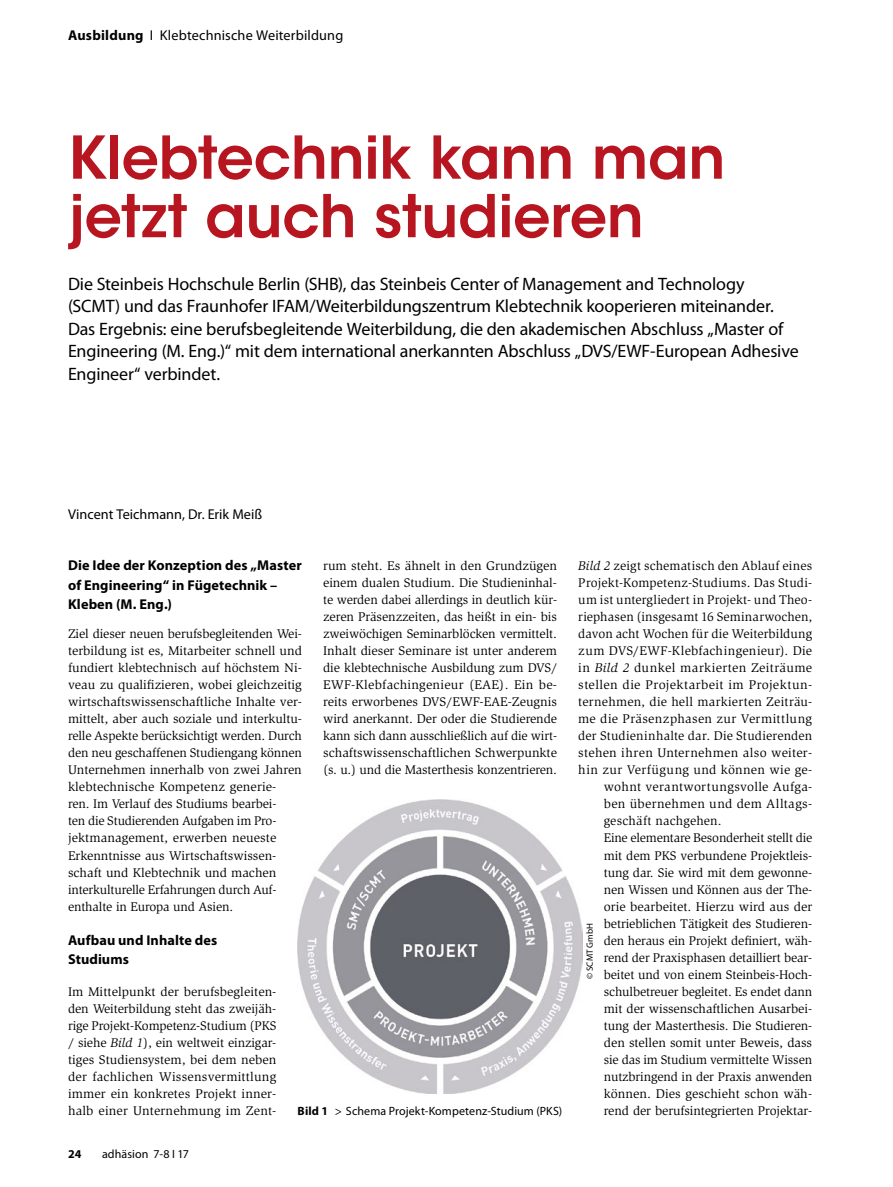
<style>
.page{position:relative;width:893px;height:1187px;background:#fff}
.page>*{position:absolute;margin:0;border:0;box-sizing:border-box;transform-origin:0 0}
.t1{font:600 58.5px/58.5px "ITC Avant Garde Std";letter-spacing:-.005em;color:#b71520}
.t2{font:18px/22.5px "Myriad Pro";letter-spacing:-.01em;color:#000}
.t3{font:700 14.25px/19.5px "Myriad Pro";letter-spacing:.005em;color:#000}
.t4{font:14.25px "Myriad Pro";letter-spacing:.005em;color:#000}
.t5{font:12.9px/17px "Slimbach Std";letter-spacing:-.005em;color:#000;text-align:justify}
.t6{font:12.9px "Slimbach Std";letter-spacing:.02em;color:#000}
.t7{font:12.9px "Slimbach Std";letter-spacing:.015em;color:#000}
.t8{font:12.9px "Slimbach Std";letter-spacing:.025em;color:#000}
.t9{font:12.9px "Slimbach Std";letter-spacing:.035em;color:#000}
.t10{font:12.9px "Slimbach Std";letter-spacing:.03em;color:#000}
.t11{font:12px "Myriad Pro";letter-spacing:.005em;color:#000}
.t12{font:700 12px "Myriad Pro";color:#000}
.t13{font:9px "Myriad Pro";letter-spacing:.015em;color:#000}
.s1{font-weight:700}
.s2{font-style:italic}
</style>
<div class="page">
<img style="left:298px;top:799px;width:285px;height:293px">
<p class="t4" style="left:68px;top:27px;width:277px"><span class="s1">Ausbildung</span> I Klebtechnische Weiterbildung</p>
<h1 class="t1" style="left:68px;top:128px;width:659px">Klebtechnik kann man jetzt auch studieren</h1>
<p class="t2" style="left:68px;top:272px;width:732px">Die Steinbeis Hochschule Berlin (SHB), das Steinbeis Center of Management and Technology (SCMT) und das Fraunhofer IFAM/Weiterbildungszentrum Klebtechnik kooperieren miteinander.<br>Das Ergebnis: eine berufsbegleitende Weiterbildung, die den akademischen Abschluss „Master of Engineering (M. Eng.)“ mit dem international anerkannten Abschluss „DVS/EWF-European Adhesive Engineer“ verbindet.</p>
<p class="t4" style="left:68px;top:505px;width:196px">Vincent Teichmann, Dr. Erik Meiß</p>
<p class="t3" style="left:68px;top:555px;width:235px">Die Idee der Konzeption des „Master of Engineering“ in Fügetechnik –<br>Kleben (M. Eng.)</p>
<p class="t5" style="left:68px;top:625px;width:235px;text-align:left">Ziel dieser neuen berufsbegleitenden Wei&shy;terbildung ist es, Mitarbeiter schnell und fundiert klebtechnisch auf höchstem Ni&shy;veau zu qualifizieren, wobei gleichzeitig wirtschaftswissenschaftliche Inhalte ver&shy;mittelt, aber auch soziale und interkultu&shy;relle Aspekte berücksichtigt werden. Durch den neu geschaffenen Studiengang können Unternehmen innerhalb von zwei Jahren klebtechnische Kompetenz generie-<br>ren. Im Verlauf des Studiums bearbei-<br>ten die Studierenden Aufgaben im Pro&shy;jektmanagement, erwerben neueste Erkenntnisse aus Wirtschaftswissen&shy;schaft und Klebtechnik und machen interkulturelle Erfahrungen durch Auf&shy;enthalte in Europa und Asien.</p>
<p class="t3" style="left:68px;top:929px;width:151px">Aufbau und Inhalte des<br>Studiums</p>
<p class="t5" style="left:68px;top:982px;width:210px">Im Mittelpunkt der berufsbegleiten&shy;den Weiterbildung steht das zweijäh&shy;rige Projekt-Kompetenz-Studium (PKS / siehe <span class="s2">Bild 1</span>), ein weltweit einzigar&shy;tiges Studiensystem, bei dem neben der fachlichen Wissensvermittlung immer ein konkretes Projekt inner&shy;halb einer Unternehmung im Zent-</p>
<p class="t5" style="left:323px;top:557px;width:235px">rum steht. Es ähnelt in den Grundzügen einem dualen Studium. Die Studieninhal&shy;te werden dabei allerdings in deutlich kür&shy;zeren Präsenzzeiten, das heißt in ein- bis zweiwöchigen Seminarblöcken vermittelt.<br>Inhalt dieser Seminare ist unter anderem die klebtechnische Ausbildung zum DVS/ EWF-Klebfachingenieur (EAE). Ein be&shy;reits erworbenes DVS/EWF-EAE-Zeugnis wird anerkannt. Der oder die Studierende kann sich dann ausschließlich auf die wirt&shy;schaftswissenschaftlichen Schwerpunkte (s. u.) und die Masterthesis konzentrieren.</p>
<p class="t5" style="left:578px;top:557px;width:235px"><span class="s2">Bild 2</span> zeigt schematisch den Ablauf eines</p>
<p class="t7" style="left:578px;top:575px;width:235px">Projekt-Kompetenz-Studiums. Das Studi-</p>
<p class="t5" style="left:578px;top:591px;width:235px">um ist untergliedert in Projekt- und Theo-</p>
<p class="t5" style="left:578px;top:608px;width:235px">riephasen (insgesamt 16 Seminarwochen,</p>
<p class="t5" style="left:578px;top:625px;width:235px">davon acht Wochen für die Weiterbildung</p>
<p class="t6" style="left:578px;top:643px;width:235px">zum DVS/EWF-Klebfachingenieur). Die</p>
<p class="t8" style="left:578px;top:660px;width:235px">in <span class="s2">Bild 2</span> dunkel markierten Zeiträume</p>
<p class="t10" style="left:578px;top:677px;width:235px">stellen die Projektarbeit im Projektun-</p>
<p class="t6" style="left:578px;top:694px;width:235px">ternehmen, die hell markierten Zeiträu-</p>
<p class="t9" style="left:578px;top:711px;width:235px">me die Präsenzphasen zur Vermittlung</p>
<p class="t7" style="left:578px;top:728px;width:235px">der Studieninhalte dar. Die Studierenden</p>
<p class="t6" style="left:578px;top:745px;width:235px">stehen ihren Unternehmen also weiter-</p>
<p class="t9" style="left:578px;top:762px;width:235px">hin zur Verfügung und können wie ge-</p>
<p class="t8" style="left:604px;top:779px;width:210px">wohnt verantwortungsvolle Aufga-</p>
<p class="t6" style="left:604px;top:796px;width:210px">ben übernehmen und dem Alltags-</p>
<p class="t7" style="left:604px;top:813px;width:119px">geschäft nachgehen.</p>
<p class="t5" style="left:604px;top:829px;width:210px">Eine elementare Besonderheit stellt die</p>
<p class="t5" style="left:604px;top:846px;width:210px">mit dem PKS verbundene Projektleis-</p>
<p class="t5" style="left:604px;top:863px;width:210px">tung dar. Sie wird mit dem gewonne-</p>
<p class="t5" style="left:604px;top:880px;width:210px">nen Wissen und Können aus der The-</p>
<p class="t5" style="left:604px;top:897px;width:210px">orie bearbeitet. Hierzu wird aus der</p>
<p class="t5" style="left:604px;top:914px;width:210px">betrieblichen Tätigkeit des Studieren-</p>
<p class="t5" style="left:604px;top:931px;width:210px">den heraus ein Projekt definiert, wäh-</p>
<p class="t5" style="left:604px;top:948px;width:210px">rend der Praxisphasen detailliert bear-</p>
<p class="t5" style="left:604px;top:965px;width:210px">beitet und von einem Steinbeis-Hoch-</p>
<p class="t5" style="left:604px;top:982px;width:210px">schulbetreuer begleitet. Es endet dann</p>
<p class="t5" style="left:604px;top:999px;width:210px">mit der wissenschaftlichen Ausarbei-</p>
<p class="t5" style="left:604px;top:1016px;width:210px">tung der Masterthesis. Die Studieren-</p>
<p class="t5" style="left:604px;top:1033px;width:210px">den stellen somit unter Beweis, dass</p>
<p class="t5" style="left:604px;top:1050px;width:210px">sie das im Studium vermittelte Wissen</p>
<p class="t5" style="left:604px;top:1067px;width:210px">nutzbringend in der Praxis anwenden</p>
<p class="t5" style="left:604px;top:1084px;width:210px">können. Dies geschieht schon wäh-</p>
<p class="t5" style="left:604px;top:1101px;width:210px">rend der berufsintegrierten Projektar-</p>
<p class="t13" style="left:584px;top:979px;width:58px;rotate:-90deg">© SCMT GmbH</p>
<p class="t11" style="left:298px;top:1103px;width:266px"><span class="s1">Bild 1</span> &gt; Schema Projekt-Kompetenz-Studium (PKS)</p>
<p class="t12" style="left:68px;top:1145px;width:15px">24</p>
<p class="t11" style="left:102px;top:1146px;width:88px">adhäsion 7-8 I 17</p>
</div>
